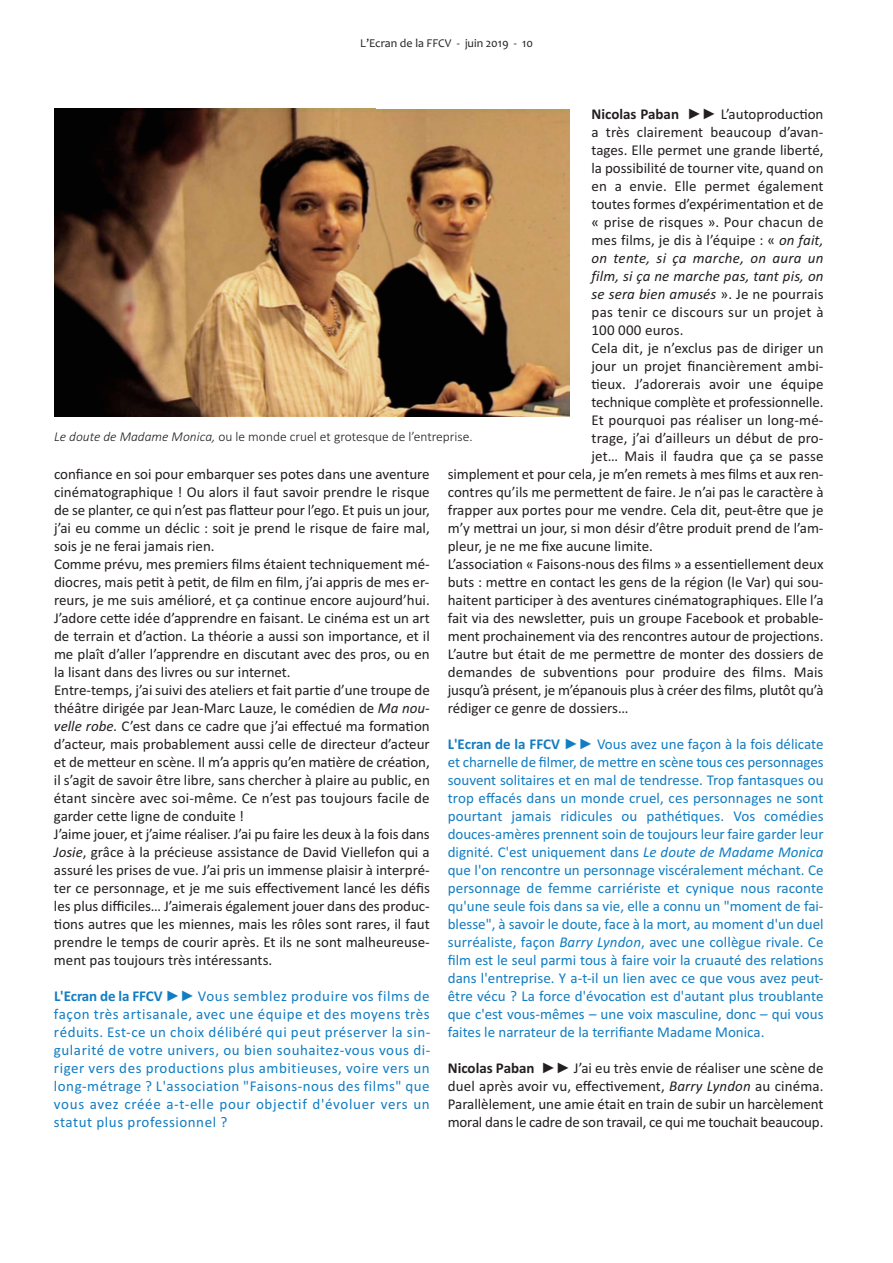
<style>
.page{position:relative;width:893px;height:1263px;background:#fff}
.page>*{position:absolute;margin:0;border:0;box-sizing:border-box;transform-origin:0 0}
.t1{font:15px/18px "Calibri";color:#231f20;text-align:justify}
.t2{font:15px/18px "Calibri";letter-spacing:.005em;color:#127dc2;text-align:justify}
.t3{font:300 13.5px "Calibri";color:#231f20}
.t4{font:12px "Candara";color:#231f20}
.s1{font-weight:700}
.s2{font-family:"Arial";font-weight:700}
.s3{font-style:italic}
</style>
<div class="page">
<img style="left:54px;top:108px;width:516px;height:309px">
<p class="t4" style="left:360px;top:36px;width:174px">L’Ecran de la FFCV ‐ juin 2019 ‐ 10</p>
<p class="t1" style="left:591px;top:106px;width:234px"><span class="s1">Nicolas Paban</span> <span class="s2">►►</span> L’autoproduction a très clairement beaucoup d’avan&shy;tages. Elle permet une grande liberté, la possibilité de tourner vite, quand on en a envie. Elle permet également toutes formes d’expérimentation et de « prise de risques ». Pour chacun de mes films, je dis à l’équipe : « <span class="s3">on fait, on tente, si ça marche, on aura un film, si ça ne marche pas, tant pis, on se sera bien amusés</span> ». Je ne pourrais pas tenir ce discours sur un projet à 100 000 euros.</p>
<p class="t1" style="left:591px;top:340px;width:234px">Cela dit, je n’exclus pas de diriger un</p>
<p class="t1" style="left:591px;top:358px;width:234px">jour un projet financièrement ambi-</p>
<p class="t1" style="left:591px;top:376px;width:234px">tieux. J’adorerais avoir une équipe</p>
<p class="t1" style="left:591px;top:394px;width:234px">technique complète et professionnelle.</p>
<p class="t1" style="left:591px;top:412px;width:234px">Et pourquoi pas réaliser un long-mé-</p>
<p class="t1" style="left:591px;top:430px;width:234px">trage, j’ai d’ailleurs un début de pro-</p>
<p class="t1" style="left:591px;top:448px;width:234px">jet… Mais il faudra que ça se passe</p>
<p class="t1" style="left:448px;top:466px;width:377px">simplement et pour cela, je m’en remets à mes films et aux ren-</p>
<p class="t1" style="left:448px;top:484px;width:377px">contres qu’ils me permettent de faire. Je n’ai pas le caractère à</p>
<p class="t1" style="left:448px;top:502px;width:377px">frapper aux portes pour me vendre. Cela dit, peut-être que je</p>
<p class="t1" style="left:448px;top:520px;width:377px">m’y mettrai un jour, si mon désir d’être produit prend de l’am-</p>
<p class="t1" style="left:448px;top:538px;width:207px">pleur, je ne me fixe aucune limite.</p>
<p class="t1" style="left:448px;top:556px;width:377px">L’association « Faisons-nous des films » a essentiellement deux buts : mettre en contact les gens de la région (le Var) qui sou&shy;haitent participer à des aventures cinématographiques. Elle l’a fait via des newsletter, puis un groupe Facebook et probable&shy;ment prochainement via des rencontres autour de projections.<br>L’autre but était de me permettre de monter des dossiers de demandes de subventions pour produire des films. Mais jusqu’à présent, je m’épanouis plus à créer des films, plutôt qu’à rédiger ce genre de dossiers…</p>
<p class="t2" style="left:448px;top:736px;width:377px"><span class="s1">L'Ecran de la FFCV</span> <span class="s2">►►</span> Vous avez une façon à la fois délicate et charnelle de filmer, de mettre en scène tous ces personnages souvent solitaires et en mal de tendresse. Trop fantasques ou trop effacés dans un monde cruel, ces personnages ne sont pourtant jamais ridicules ou pathétiques. Vos comédies douces-amères prennent soin de toujours leur faire garder leur dignité. C'est uniquement dans <span class="s3">Le doute de Madame Monica </span>que l'on rencontre un personnage viscéralement méchant. Ce personnage de femme carriériste et cynique nous raconte qu'une seule fois dans sa vie, elle a connu un "moment de fai&shy;blesse", à savoir le doute, face à la mort, au moment d'un duel surréaliste, façon <span class="s3">Barry Lyndon</span>, avec une collègue rivale. Ce film est le seul parmi tous à faire voir la cruauté des relations dans l'entreprise. Y a-t-il un lien avec ce que vous avez peut&shy;être vécu ? La force d'évocation est d'autant plus troublante que c'est vous-mêmes – une voix masculine, donc – qui vous faites le narrateur de la terrifiante Madame Monica.</p>
<p class="t1" style="left:448px;top:1060px;width:377px"><span class="s1">Nicolas Paban</span> <span class="s2">►►</span> J’ai eu très envie de réaliser une scène de duel après avoir vu, effectivement, <span class="s3">Barry Lyndon</span> au cinéma.<br>Parallèlement, une amie était en train de subir un harcèlement moral dans le cadre de son travail, ce qui me touchait beaucoup.</p>
<p class="t3" style="left:54px;top:431px;width:420px"><span class="s3">Le doute de Madame Monica,</span> ou le monde cruel et grotesque de l’entreprise.</p>
<p class="t1" style="left:54px;top:466px;width:377px">confiance en soi pour embarquer ses potes dans une aventure cinématographique ! Ou alors il faut savoir prendre le risque de se planter, ce qui n’est pas flatteur pour l’ego. Et puis un jour, j’ai eu comme un déclic : soit je prend le risque de faire mal, sois je ne ferai jamais rien.</p>
<p class="t1" style="left:54px;top:556px;width:377px">Comme prévu, mes premiers films étaient techniquement mé&shy;diocres, mais petit à petit, de film en film, j’ai appris de mes er&shy;reurs, je me suis amélioré, et ça continue encore aujourd’hui.<br>J’adore cette idée d’apprendre en faisant. Le cinéma est un art de terrain et d’action. La théorie a aussi son importance, et il me plaît d’aller l’apprendre en discutant avec des pros, ou en la lisant dans des livres ou sur internet.</p>
<p class="t1" style="left:54px;top:682px;width:377px">Entre-temps, j’ai suivi des ateliers et fait partie d’une troupe de théâtre dirigée par Jean-Marc Lauze, le comédien de <span class="s3">Ma nou‐ velle robe.</span> C’est dans ce cadre que j’ai effectué ma formation d’acteur, mais probablement aussi celle de directeur d’acteur et de metteur en scène. Il m’a appris qu’en matière de création, il s’agit de savoir être libre, sans chercher à plaire au public, en étant sincère avec soi-même. Ce n’est pas toujours facile de garder cette ligne de conduite !</p>
<p class="t1" style="left:54px;top:826px;width:377px">J’aime jouer, et j’aime réaliser. J’ai pu faire les deux à la fois dans <span class="s3">Josie</span>, grâce à la précieuse assistance de David Viellefon qui a assuré les prises de vue. J’ai pris un immense plaisir à interpré&shy;ter ce personnage, et je me suis effectivement lancé les défis les plus difficiles… J’aimerais également jouer dans des produc&shy;tions autres que les miennes, mais les rôles sont rares, il faut prendre le temps de courir après. Et ils ne sont malheureuse&shy;ment pas toujours très intéressants.</p>
<p class="t2" style="left:54px;top:988px;width:378px"><span class="s1">L'Ecran de la FFCV</span> <span class="s2">►►</span> Vous semblez produire vos films de façon très artisanale, avec une équipe et des moyens très réduits. Est-ce un choix délibéré qui peut préserver la sin&shy;gularité de votre univers, ou bien souhaitez-vous vous di&shy;riger vers des productions plus ambitieuses, voire vers un long-métrage ? L'association "Faisons-nous des films" que vous avez créée a-t-elle pour objectif d'évoluer vers un statut plus professionnel ?</p>
</div>
